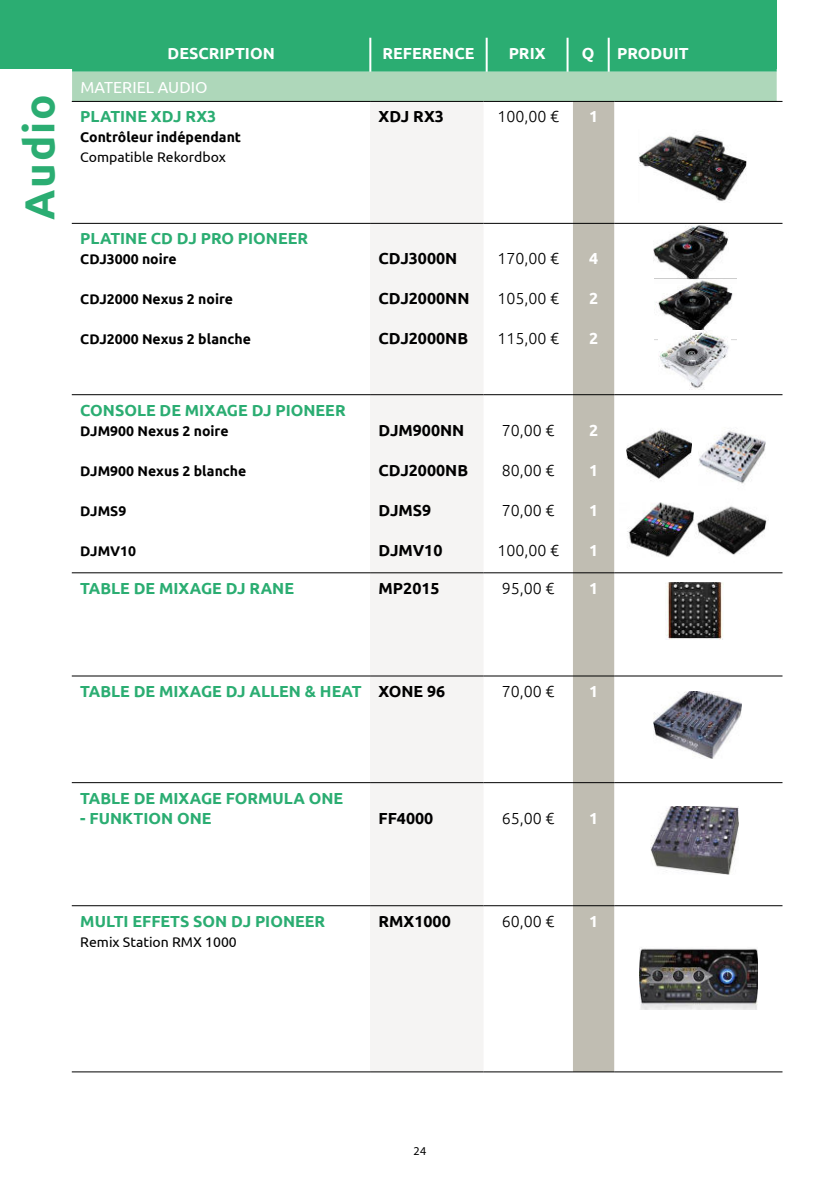
<style>
.page{position:relative;width:840px;height:1191px;background:#fff}
.page>*{position:absolute;margin:0;border:0;box-sizing:border-box;transform-origin:0 0}
.t1{font:700 42px "Ubuntu";letter-spacing:.04em;color:#2bad72}
.t2{font:700 16px "Ubuntu";color:#2bad72}
.t3{font:700 16px "Ubuntu";color:#000}
.t4{font:300 16px "Ubuntu";color:#000}
.t5{font:700 16px "Ubuntu";color:#fff}
.t6{font:16px "Ubuntu";color:#fff}
.t7{font:700 14px "Ubuntu";color:#000}
.t8{font:14px "Ubuntu";color:#000}
.t9{font:12px "Myriad Pro";color:#000}
.s1{color:#000}
</style>
<div class="page">
<div style="left:0;top:0;width:775px;height:68px;background:#2bad72"></div>
<svg style="left:72px;top:38px;width:704px;height:63px"></svg>
<hr style="left:369px;top:38px;width:2px;height:34px;background:#fff">
<hr style="left:485px;top:38px;width:2px;height:34px;background:#fff">
<hr style="left:566px;top:38px;width:2px;height:34px;background:#fff">
<hr style="left:607px;top:38px;width:2px;height:34px;background:#fff">
<svg style="left:72px;top:102px;width:710px;height:470px"></svg>
<div style="left:370px;top:102px;width:113px;height:969px;background:#f5f4f3"></div>
<div style="left:572px;top:102px;width:42px;height:969px;background:#c0bdb2"></div>
<hr style="left:72px;top:101px;width:298px;height:1px;background:#000">
<hr style="left:370px;top:101px;width:113px;height:1px;background:#000">
<hr style="left:483px;top:101px;width:89px;height:1px;background:#000">
<hr style="left:572px;top:101px;width:42px;height:1px;background:#000">
<hr style="left:614px;top:101px;width:168px;height:1px;background:#000">
<hr style="left:72px;top:223px;width:298px;height:1px;background:#000">
<hr style="left:370px;top:223px;width:113px;height:1px;background:#000">
<hr style="left:483px;top:223px;width:89px;height:1px;background:#000">
<hr style="left:572px;top:223px;width:42px;height:1px;background:#000">
<hr style="left:614px;top:223px;width:168px;height:1px;background:#000">
<hr style="left:72px;top:394px;width:298px;height:1px;background:#000">
<hr style="left:370px;top:394px;width:113px;height:1px;background:#000">
<hr style="left:483px;top:394px;width:89px;height:1px;background:#000">
<hr style="left:572px;top:394px;width:42px;height:1px;background:#000">
<hr style="left:614px;top:394px;width:168px;height:1px;background:#000">
<hr style="left:72px;top:675px;width:298px;height:1px;background:#000">
<hr style="left:370px;top:675px;width:113px;height:1px;background:#000">
<hr style="left:483px;top:675px;width:89px;height:1px;background:#000">
<hr style="left:572px;top:675px;width:42px;height:1px;background:#000">
<hr style="left:614px;top:675px;width:168px;height:1px;background:#000">
<hr style="left:72px;top:782px;width:298px;height:1px;background:#000">
<hr style="left:370px;top:782px;width:113px;height:1px;background:#000">
<hr style="left:483px;top:782px;width:89px;height:1px;background:#000">
<hr style="left:572px;top:782px;width:42px;height:1px;background:#000">
<hr style="left:614px;top:782px;width:168px;height:1px;background:#000">
<hr style="left:72px;top:905px;width:298px;height:1px;background:#000">
<hr style="left:370px;top:905px;width:113px;height:1px;background:#000">
<hr style="left:483px;top:905px;width:89px;height:1px;background:#000">
<hr style="left:572px;top:905px;width:42px;height:1px;background:#000">
<hr style="left:614px;top:905px;width:168px;height:1px;background:#000">
<hr style="left:72px;top:1071px;width:298px;height:1px;background:#000">
<hr style="left:370px;top:1071px;width:113px;height:1px;background:#000">
<hr style="left:483px;top:1071px;width:89px;height:1px;background:#000">
<hr style="left:572px;top:1071px;width:42px;height:1px;background:#000">
<hr style="left:614px;top:1071px;width:168px;height:1px;background:#000">
<hr style="left:72px;top:572px;width:298px;height:1px;background:#000">
<hr style="left:370px;top:572px;width:113px;height:1px;background:#000">
<hr style="left:483px;top:572px;width:89px;height:1px;background:#000">
<hr style="left:572px;top:572px;width:42px;height:1px;background:#000">
<hr style="left:614px;top:572px;width:168px;height:1px;background:#000">
<img style="left:665px;top:583px;width:58px;height:56px">
<img style="left:653px;top:692px;width:88px;height:67px">
<img style="left:650px;top:807px;width:88px;height:67px">
<img style="left:639px;top:947px;width:118px;height:63px">
<img style="left:638px;top:129px;width:108px;height:73px">
<img style="left:652px;top:226px;width:76px;height:55px">
<img style="left:654px;top:270px;width:82px;height:78px">
<img style="left:658px;top:330px;width:72px;height:60px">
<img style="left:625px;top:420px;width:66px;height:67px">
<img style="left:698px;top:420px;width:66px;height:72px">
<img style="left:619px;top:488px;width:84px;height:83px">
<img style="left:694px;top:492px;width:73px;height:76px">
<h1 class="t1" style="left:21px;top:220px;width:126px;rotate:-90deg">Audio</h1>
<p class="t5" style="left:167px;top:46px;width:109px">DESCRIPTION</p>
<p class="t5" style="left:382px;top:46px;width:93px">REFERENCE</p>
<p class="t5" style="left:508px;top:46px;width:38px">PRIX</p>
<p class="t5" style="left:581px;top:46px;width:14px">Q</p>
<p class="t5" style="left:617px;top:46px;width:73px">PRODUIT</p>
<p class="t6" style="left:80px;top:80px;width:128px">MATERIEL AUDIO</p>
<p class="t2" style="left:80px;top:110px;width:137px">PLATINE XDJ RX3</p>
<p class="t7" style="left:80px;top:131px;width:162px">Contrôleur indépendant</p>
<p class="t8" style="left:80px;top:151px;width:147px">Compatible Rekordbox</p>
<p class="t3" style="left:378px;top:110px;width:67px">XDJ RX3</p>
<p class="t4" style="left:497px;top:110px;width:63px">100,00 €</p>
<p class="t5" style="left:588px;top:110px;width:11px">1</p>
<p class="t2" style="left:80px;top:231px;width:229px">PLATINE CD DJ PRO PIONEER</p>
<p class="t7" style="left:80px;top:253px;width:98px">CDJ3000 noire</p>
<p class="t7" style="left:80px;top:293px;width:154px">CDJ2000 Nexus 2 noire</p>
<p class="t7" style="left:80px;top:333px;width:172px">CDJ2000 Nexus 2 blanche</p>
<p class="t2" style="left:80px;top:403px;width:267px">CONSOLE DE MIXAGE DJ PIONEER</p>
<p class="t7" style="left:80px;top:424px;width:150px">DJM900 Nexus 2 noire</p>
<p class="t7" style="left:80px;top:464px;width:167px">DJM900 Nexus 2 blanche</p>
<p class="t7" style="left:80px;top:504px;width:48px">DJMS9</p>
<p class="t7" style="left:80px;top:544px;width:57px">DJMV10</p>
<p class="t3" style="left:378px;top:251px;width:80px">CDJ3000N</p>
<p class="t3" style="left:378px;top:291px;width:92px">CDJ2000NN</p>
<p class="t3" style="left:378px;top:331px;width:91px">CDJ2000NB</p>
<p class="t4" style="left:497px;top:252px;width:63px">170,00 €</p>
<p class="t4" style="left:497px;top:292px;width:63px">105,00 €</p>
<p class="t4" style="left:497px;top:332px;width:63px">115,00 €</p>
<p class="t5" style="left:588px;top:251px;width:11px">4</p>
<p class="t5" style="left:588px;top:291px;width:11px">2</p>
<p class="t5" style="left:588px;top:331px;width:11px">2</p>
<p class="t3" style="left:378px;top:423px;width:87px">DJM900NN</p>
<p class="t3" style="left:378px;top:463px;width:91px">CDJ2000NB</p>
<p class="t3" style="left:378px;top:503px;width:54px">DJMS9</p>
<p class="t3" style="left:378px;top:543px;width:65px">DJMV10</p>
<p class="t4" style="left:501px;top:423px;width:54px">70,00 €</p>
<p class="t4" style="left:501px;top:463px;width:54px">80,00 €</p>
<p class="t4" style="left:501px;top:503px;width:54px">70,00 €</p>
<p class="t4" style="left:497px;top:543px;width:63px">100,00 €</p>
<p class="t5" style="left:588px;top:423px;width:11px">2</p>
<p class="t5" style="left:588px;top:463px;width:11px">1</p>
<p class="t5" style="left:588px;top:503px;width:11px">1</p>
<p class="t5" style="left:588px;top:543px;width:11px">1</p>
<p class="t2" style="left:80px;top:581px;width:215px">TABLE DE MIXAGE DJ RANE</p>
<p class="t3" style="left:378px;top:581px;width:63px">MP2015</p>
<p class="t4" style="left:501px;top:582px;width:54px">95,00 €</p>
<p class="t5" style="left:588px;top:581px;width:11px">1</p>
<p class="t2" style="left:80px;top:684px;width:366px">TABLE DE MIXAGE DJ ALLEN &amp; HEAT <span class="s1">XONE 96</span></p>
<p class="t4" style="left:501px;top:685px;width:54px">70,00 €</p>
<p class="t5" style="left:588px;top:684px;width:11px">1</p>
<p class="t2" style="left:80px;top:790px;width:264px">TABLE DE MIXAGE FORMULA ONE</p>
<p class="t2" style="left:80px;top:810px;width:133px">- FUNKTION ONE</p>
<p class="t3" style="left:378px;top:810px;width:56px">FF4000</p>
<p class="t4" style="left:501px;top:811px;width:54px">65,00 €</p>
<p class="t5" style="left:588px;top:810px;width:11px">1</p>
<p class="t2" style="left:80px;top:914px;width:246px">MULTI EFFETS SON DJ PIONEER</p>
<p class="t8" style="left:80px;top:933px;width:158px">Remix Station RMX 1000</p>
<p class="t3" style="left:378px;top:914px;width:74px">RMX1000</p>
<p class="t4" style="left:501px;top:914px;width:54px">60,00 €</p>
<p class="t5" style="left:588px;top:914px;width:11px">1</p>
<p class="t9" style="left:413px;top:1143px;width:14px">24</p>
</div>
